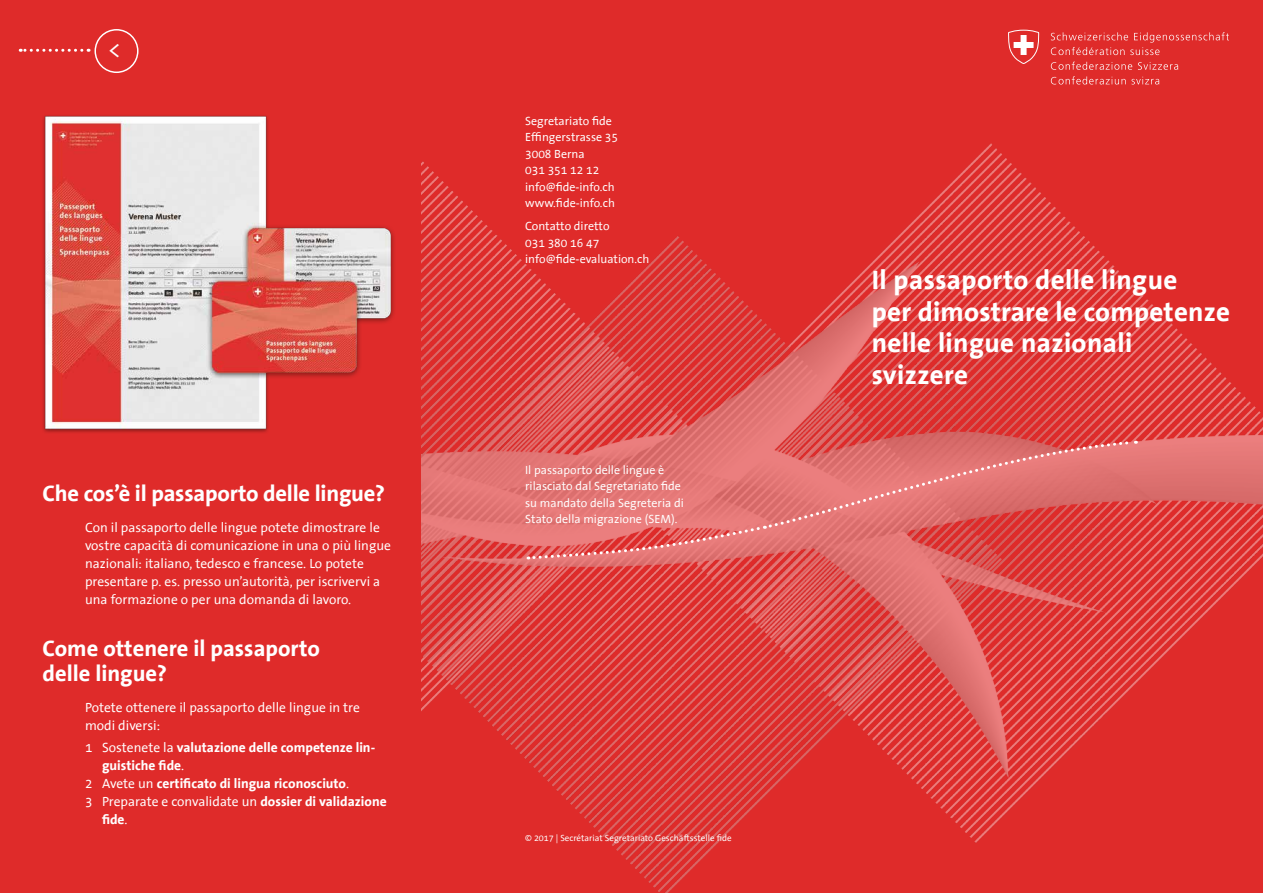
<style>
.page{position:relative;width:1263px;height:893px;background:#df2b2a}
.page>*{position:absolute;margin:0;border:0;box-sizing:border-box;transform-origin:0 0}
.t1{font:700 27px/31.5px "The Sans Office";letter-spacing:.015em;color:#fff}
.t2{font:24px "The Sans Office";color:#fff}
.t3{font:700 22.5px/25.5px "The Sans Office";color:#fff}
.t4{font:13.5px/18px "The Sans Office";color:#fff}
.t5{font:700 13.5px "The Sans Office";color:#fff}
.t6{font:12px/16.5px "The Sans Office";color:#fff}
.t7{font:9px "The Sans Office";color:#fff}
.s1{font-weight:400}
.s2{font-weight:700}
</style>
<div class="page">
<img style="left:421px;top:143px;width:842px;height:750px">
<img style="left:43px;top:115px;width:351px;height:318px">
<svg style="left:20px;top:49px;width:62px;height:3px"></svg>
<div style="left:95px;top:29px;width:44px;height:44px;border:1px solid #fff;border-radius:50%"></div>
<svg style="left:528px;top:439px;width:608px;height:122px;background:#e16b6a"></svg>
<svg style="left:1051px;top:76px;width:108px;height:9px"></svg>
<svg style="left:1051px;top:62px;width:127px;height:8px"></svg>
<svg style="left:1051px;top:32px;width:178px;height:23px"></svg>
<svg style="left:1008px;top:30px;width:32px;height:34px"></svg>
<h2 class="t2" style="left:108px;top:37px;width:15px">&lt;</h2>
<h3 class="t3" style="left:43px;top:482px;width:344px">Che cos’è il passaporto delle lingue?</h3>
<p class="t4" style="left:85px;top:519px;width:307px">Con il passaporto delle lingue potete dimostrare le vostre capacità di comunicazione in una o più lingue nazionali: italiano, tedesco e francese. Lo potete presentare p. es. presso un’autorità, per iscrivervi a una formazione o per una domanda di lavoro.</p>
<h3 class="t3" style="left:43px;top:636px;width:279px">Come ottenere il passaporto delle lingue?</h3>
<p class="t4" style="left:85px;top:699px;width:276px">Potete ottenere il passaporto delle lingue in tre modi diversi:</p>
<p class="t5" style="left:85px;top:741px;width:292px"><span class="s1">1 Sostenete la</span> valutazione delle competenze lin-</p>
<p class="t5" style="left:102px;top:759px;width:84px">guistiche fide<span class="s1">.</span></p>
<p class="t5" style="left:85px;top:777px;width:266px"><span class="s1">2 Avete un</span> certificato di lingua riconosciuto<span class="s1">.</span></p>
<p class="t4" style="left:85px;top:793px;width:303px">3 Preparate e convalidate un <span class="s2">dossier di validazione</span></p>
<p class="t5" style="left:102px;top:813px;width:27px">fide<span class="s1">.</span></p>
<p class="t6" style="left:525px;top:113px;width:94px">Segretariato fide<br>Effingerstrasse 35<br>3008 Berna<br>031 351 12 12 info@fide-info.ch www.fide-info.ch</p>
<p class="t6" style="left:525px;top:218px;width:126px">Contatto diretto<br>031 380 16 47 info@fide-evaluation.ch</p>
<p class="t6" style="left:525px;top:462px;width:160px">Il passaporto delle lingue è rilasciato dal Segretariato fide su mandato della Segreteria di<br>Stato della migrazione (SEM).</p>
<p class="t7" style="left:525px;top:834px;width:208px">© 2017 | Secrétariat Segretariato Geschäftsstelle fide</p>
<h1 class="t1" style="left:872px;top:265px;width:360px">Il passaporto delle lingue<br>per dimostrare le competenze nelle lingue nazionali svizzere</h1>
</div>
